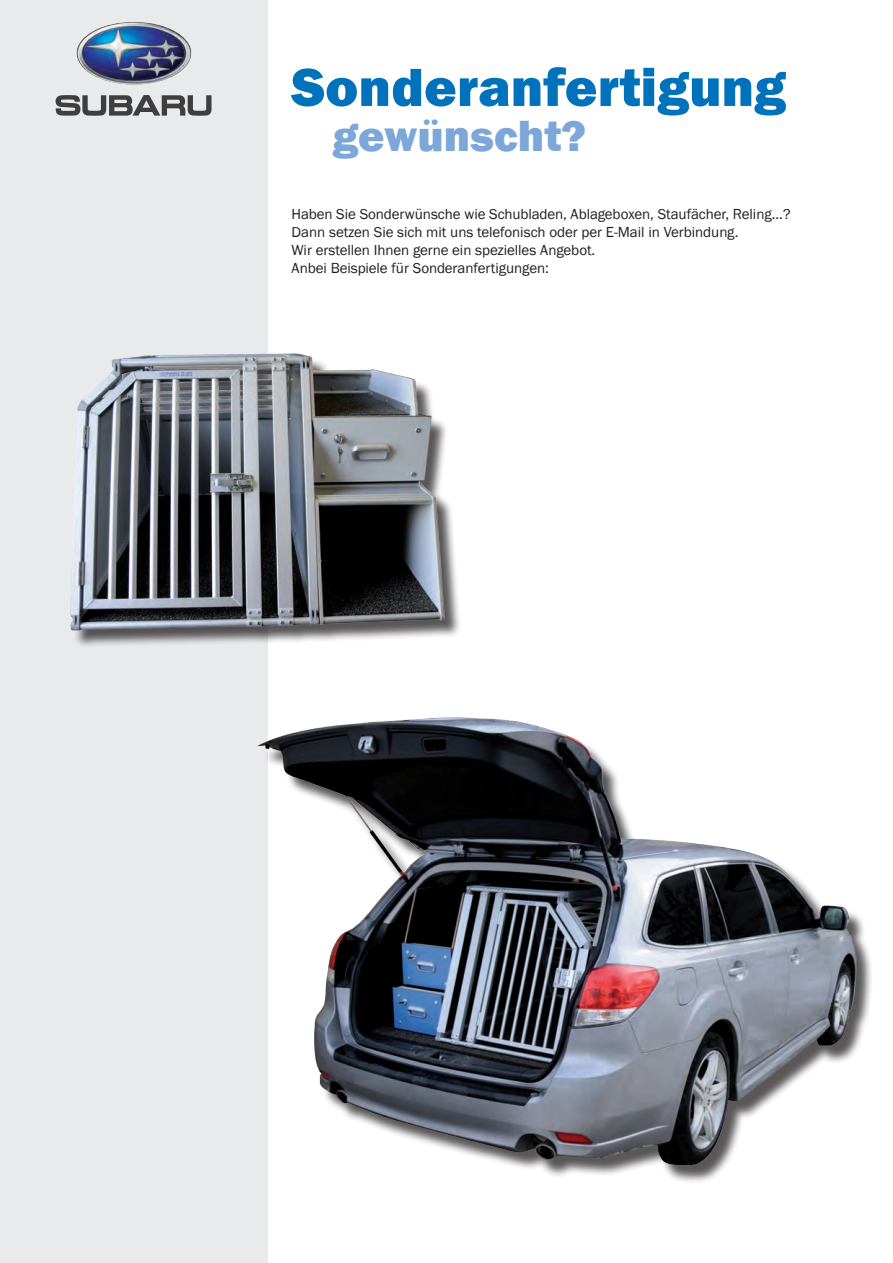
<style>
.page{position:relative;width:893px;height:1263px;background:#fff}
.page>*{position:absolute;margin:0;border:0;box-sizing:border-box;transform-origin:0 0}
.t1{font:800 55.5px "Franklin Gothic";letter-spacing:.005em;color:#0072bc}
.t2{font:800 45px "Franklin Gothic";color:#7ca7d8}
.t3{font:15px/18px "Franklin Gothic";letter-spacing:-.005em;color:#231f20}
</style>
<div class="page">
<div style="left:0;top:0;width:268px;height:1263px;background:#e9eaec"></div>
<img style="left:77px;top:22px;width:114px;height:62px">
<svg style="left:56px;top:95px;width:155px;height:21px"></svg>
<img style="left:258px;top:717px;width:613px;height:465px">
<img style="left:70px;top:353px;width:390px;height:293px">
<h1 class="t1" style="left:291px;top:55px;width:496px">Sonderanfertigung</h1>
<h2 class="t2" style="left:333px;top:110px;width:255px">gewünscht?</h2>
<p class="t3" style="left:291px;top:205px;width:501px">Haben Sie Sonderwünsche wie Schubladen, Ablageboxen, Staufächer, Reling...?<br>Dann setzen Sie sich mit uns telefonisch oder per E-Mail in Verbindung.<br>Wir erstellen Ihnen gerne ein spezielles Angebot.<br>Anbei Beispiele für Sonderanfertigungen:</p>
</div>
